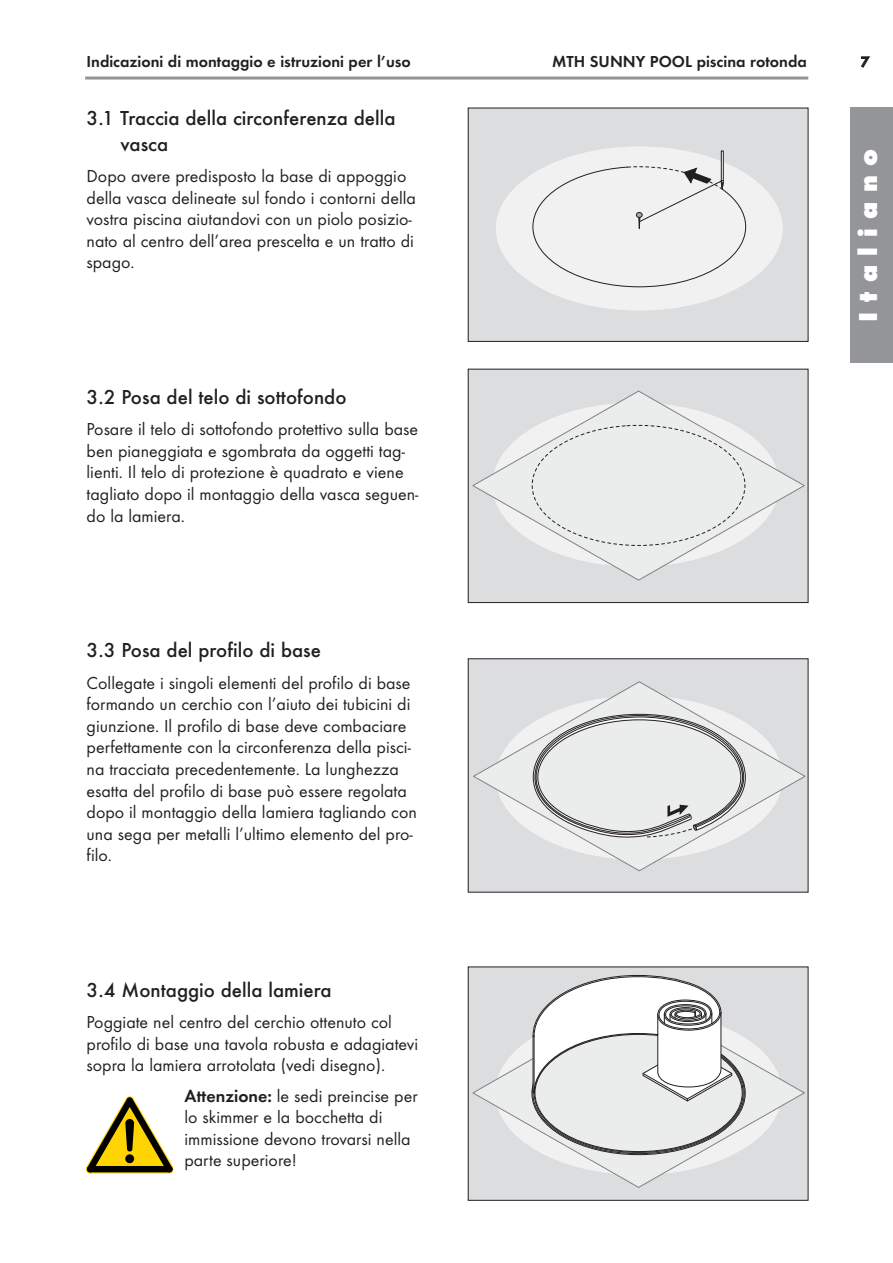
<style>
.page{position:relative;width:893px;height:1263px;background:#fff}
.page>*{position:absolute;margin:0;border:0;box-sizing:border-box;transform-origin:0 0}
.t1{font:800 27px "Function";letter-spacing:.355em;color:#fff}
.t2{font:500 21px/25.2px "Function";color:#231f20}
.t3{font:18px/21.6px "Function";color:#231f20}
.t4{font:700 16.5px "Function";color:#231f20}
.t5{font:700 15px "Function";color:#231f20}
.s1{font-weight:700}
</style>
<div class="page">
<div style="left:850px;top:108px;width:42px;height:255px;background:#939598"></div>
<hr style="left:85px;top:77px;width:723px;height:3px;background:#939598">
<div style="left:468px;top:108px;width:339px;height:233px;background:#dcddde"></div>
<div style="left:496px;top:147px;width:286px;height:163px;background:#f1f1f2;border-radius:50%"></div>
<svg style="left:532px;top:150px;width:214px;height:138px"></svg>
<div style="left:468px;top:108px;width:340px;height:234px;border:1px solid #231f20"></div>
<div style="left:468px;top:967px;width:339px;height:233px;background:#dcddde"></div>
<svg style="left:472px;top:1039px;width:333px;height:149px"></svg>
<svg style="left:531px;top:975px;width:215px;height:180px"></svg>
<div style="left:468px;top:967px;width:340px;height:234px;border:1px solid #231f20"></div>
<div style="left:468px;top:369px;width:339px;height:233px;background:#dcddde"></div>
<svg style="left:472px;top:391px;width:333px;height:190px"></svg>
<div style="left:532px;top:425px;width:213px;height:121px;background:#ebecec"></div>
<div style="left:468px;top:369px;width:340px;height:234px;border:1px solid #231f20"></div>
<div style="left:468px;top:659px;width:339px;height:233px;background:#dcddde"></div>
<svg style="left:473px;top:681px;width:332px;height:190px"></svg>
<svg style="left:532px;top:714px;width:214px;height:124px"></svg>
<svg style="left:85px;top:1096px;width:89px;height:78px"></svg>
<p class="t4" style="left:87px;top:54px;width:326px">Indicazioni di montaggio e istruzioni per l’uso</p>
<p class="t4" style="left:552px;top:54px;width:256px">MTH SUNNY POOL piscina rotonda</p>
<p class="t2" style="left:121px;top:108px;width:276px;text-indent:-34px">3.1 Traccia della circonferenza della vasca</p>
<p class="t3" style="left:87px;top:167px;width:331px">Dopo avere predisposto la base di appoggio della vasca delineate sul fondo i contorni della vostra piscina aiutandovi con un piolo posizio&shy;nato al centro dell’area prescelta e un tratto di spago.</p>
<p class="t2" style="left:87px;top:386px;width:261px">3.2 Posa del telo di sottofondo</p>
<p class="t3" style="left:87px;top:420px;width:333px">Posare il telo di sottofondo protettivo sulla base ben pianeggiata e sgombrata da oggetti tag&shy;lienti. Il telo di protezione è quadrato e viene tagliato dopo il montaggio della vasca seguen&shy;do la lamiera.</p>
<p class="t2" style="left:87px;top:639px;width:236px">3.3 Posa del profilo di base</p>
<p class="t3" style="left:87px;top:673px;width:332px">Collegate i singoli elementi del profilo di base formando un cerchio con l’aiuto dei tubicini di giunzione. Il profilo di base deve combaciare perfettamente con la circonferenza della pisci&shy;na tracciata precedentemente. La lunghezza esatta del profilo di base può essere regolata dopo il montaggio della lamiera tagliando con una sega per metalli l’ultimo elemento del pro&shy;filo.</p>
<p class="t2" style="left:87px;top:979px;width:246px">3.4 Montaggio della lamiera</p>
<p class="t3" style="left:87px;top:1013px;width:333px">Poggiate nel centro del cerchio ottenuto col profilo di base una tavola robusta e adagiatevi sopra la lamiera arrotolata (vedi disegno).</p>
<p class="t3" style="left:184px;top:1086px;width:235px"><span class="s1">Attenzione:</span> le sedi preincise per lo skimmer e la bocchetta di immissione devono trovarsi nella parte superiore!</p>
<p class="t5" style="left:860px;top:56px;width:10px">7</p>
<h1 class="t1" style="left:857px;top:322px;width:175px;rotate:-90deg">Italiano</h1>
</div>
